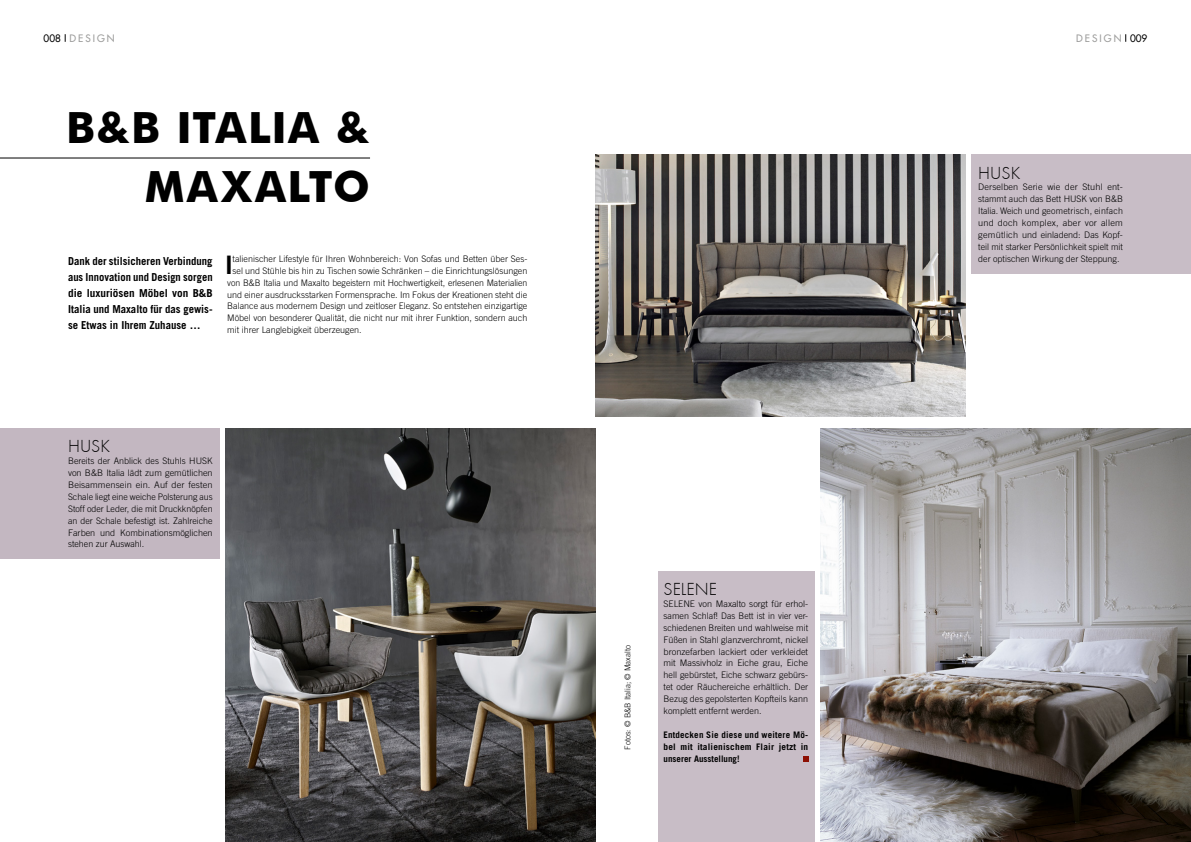
<style>
.page{position:relative;width:1191px;height:842px;background:#fff}
.page>*{position:absolute;margin:0;border:0;box-sizing:border-box;transform-origin:0 0}
.t1{font:700 43px/59.5px "Futura BT";letter-spacing:.03em;color:#000;text-align:right}
.t2{font:700 25.5px "Trade Gothic";color:#000}
.t3{font:18px "Futura T Light";color:#000}
.t4{font:700 11px/16px "Trade Gothic";color:#000;text-align:justify}
.t5{font:10px "Futura";letter-spacing:.2em;color:#9d9d9c}
.t6{font:300 9px/11.9px "Trade Gothic";color:#000;text-align:justify}
.t7{font:700 9px/11.9px "Trade Gothic";letter-spacing:.02em;color:#000;text-align:justify}
.t8{font:300 8px "Trade Gothic";color:#000}
.s1{color:#000}
</style>
<div class="page">
<div style="left:0;top:428px;width:219px;height:131px;background:#c3b7c1"></div>
<div style="left:972px;top:155px;width:219px;height:119px;background:#c8bdc6"></div>
<div style="left:658px;top:571px;width:156px;height:271px;background:#c8bdc6"></div>
<hr style="left:0;top:158px;width:370px;height:1px;background:#000">
<svg style="left:803px;top:756px;width:5px;height:6px"></svg>
<img style="left:595px;top:155px;width:370px;height:262px">
<img style="left:821px;top:428px;width:370px;height:414px">
<img style="left:225px;top:428px;width:370px;height:414px">
<p class="t5" style="left:44px;top:32px;width:73px"><span class="s1">008</span> DESIGN</p>
<p class="t5" style="left:1076px;top:32px;width:72px">DESIGN <span class="s1">009</span></p>
<h1 class="t1" style="left:66px;top:97px;width:305px">B&amp;B ITALIA &amp;<br>MAXALTO</h1>
<p class="t4" style="left:68px;top:252px;width:146px">Dank der stilsicheren Verbindung aus Innovation und Design sorgen die luxuriösen Möbel von B&amp;B Italia und Maxalto für das gewis&shy;se Etwas in Ihrem Zuhause …</p>
<h2 class="t2" style="left:225px;top:249px;width:9px">I</h2>
<p class="t6" style="left:232px;top:253px;width:296px">talienischer Lifestyle für Ihren Wohnbereich: Von Sofas und Betten über Ses-</p>
<p class="t6" style="left:232px;top:264px;width:296px">sel und Stühle bis hin zu Tischen sowie Schränken – die Einrichtungslösungen</p>
<p class="t6" style="left:227px;top:276px;width:302px">von B&amp;B Italia und Maxalto begeistern mit Hochwertigkeit, erlesenen Materialien</p>
<p class="t6" style="left:227px;top:288px;width:302px">und einer ausdrucksstarken Formensprache. Im Fokus der Kreationen steht die</p>
<p class="t6" style="left:227px;top:300px;width:302px">Balance aus modernem Design und zeitloser Eleganz. So entstehen einzigartige</p>
<p class="t6" style="left:227px;top:312px;width:302px">Möbel von besonderer Qualität, die nicht nur mit ihrer Funktion, sondern auch</p>
<p class="t6" style="left:227px;top:324px;width:136px">mit ihrer Langlebigkeit überzeugen.</p>
<h3 class="t3" style="left:68px;top:436px;width:43px">HUSK</h3>
<p class="t6" style="left:68px;top:455px;width:146px">Bereits der Anblick des Stuhls HUSK von B&amp;B Italia lädt zum gemütlichen Beisammensein ein. Auf der festen Schale liegt eine weiche Polsterung aus Stoff oder Leder, die mit Druckknöpfen an der Schale befestigt ist. Zahlreiche Farben und Kombinationsmöglichen stehen zur Auswahl.</p>
<p class="t8" style="left:623px;top:750px;width:106px;rotate:-90deg">Fotos: © B&amp;B Italia; © Maxalto</p>
<h3 class="t3" style="left:663px;top:579px;width:55px">SELENE</h3>
<p class="t6" style="left:663px;top:598px;width:146px">SELENE von Maxalto sorgt für erhol&shy;samen Schlaf! Das Bett ist in vier ver&shy;schiedenen Breiten und wahlweise mit Füßen in Stahl glanzverchromt, nickel bronzefarben lackiert oder verkleidet mit Massivholz in Eiche grau, Eiche hell gebürstet, Eiche schwarz gebürs&shy;tet oder Räuchereiche erhältlich. Der Bezug des gepolsterten Kopfteils kann komplett entfernt werden.</p>
<p class="t7" style="left:663px;top:729px;width:146px">Entdecken Sie diese und weitere Mö&shy;bel mit italienischem Flair jetzt in unserer Ausstellung!</p>
<h3 class="t3" style="left:978px;top:162px;width:43px">HUSK</h3>
<p class="t6" style="left:978px;top:181px;width:146px">Derselben Serie wie der Stuhl ent&shy;stammt auch das Bett HUSK von B&amp;B Italia. Weich und geometrisch, einfach und doch komplex, aber vor allem gemütlich und einladend: Das Kopf&shy;teil mit starker Persönlichkeit spielt mit der optischen Wirkung der Steppung.</p>
</div>
